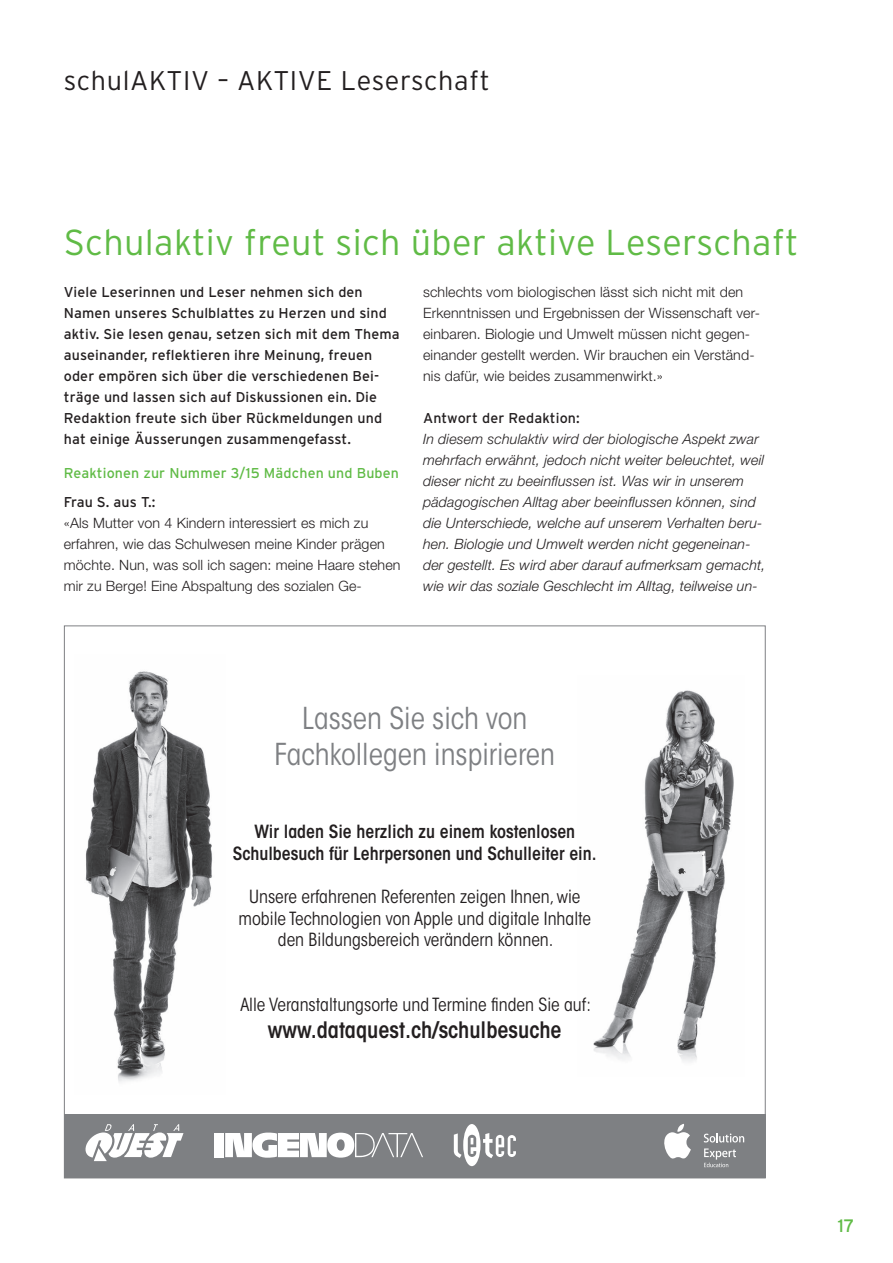
<style>
.page{position:relative;width:893px;height:1263px;background:#fff}
.page>*{position:absolute;margin:0;border:0;box-sizing:border-box;transform-origin:0 0}
.t1{font:300 36px "Interstate";letter-spacing:.01em;color:#60bb46}
.t2{font:condensed 30px/36px "ITC Avant Garde Std";color:#7e8083;text-align:center}
.t3{font:300 27px "Interstate";letter-spacing:.025em;color:#231f20}
.t4{font:600 condensed 22.5px "ITC Avant Garde Std";color:#231f20}
.t5{font:condensed 18px/21.6px "ITC Avant Garde Std";color:#231f20;text-align:center}
.t6{font:600 condensed 18px/21.6px "ITC Avant Garde Std";color:#231f20;text-align:center}
.t7{font:18px "Interstate";color:#60bb46}
.t8{font:300 14.25px/21px "Helvetica Neue LT Std";letter-spacing:.01em;color:#231f20}
.t9{font:italic 300 14.25px/21px "Helvetica Neue LT Std";letter-spacing:.01em;color:#231f20}
.t10{font:14.25px/21px "Interstate";letter-spacing:.01em;color:#231f20}
.t11{font:14.25px "Interstate";letter-spacing:.01em;color:#60bb46}
</style>
<div class="page">
<div style="left:64px;top:1114px;width:702px;height:64px;background:#7e8083"></div>
<img style="left:85px;top:671px;width:128px;height:411px">
<img style="left:593px;top:690px;width:141px;height:372px">
<svg style="left:86px;top:1124px;width:98px;height:37px"></svg>
<svg style="left:454px;top:1124px;width:62px;height:42px"></svg>
<div style="left:215px;top:1133px;width:9px;height:24px;background:#fff"></div>
<svg style="left:225px;top:1132px;width:198px;height:26px"></svg>
<svg style="left:704px;top:1133px;width:40px;height:9px"></svg>
<svg style="left:704px;top:1148px;width:32px;height:19px"></svg>
<svg style="left:664px;top:1124px;width:27px;height:34px"></svg>
<h3 class="t3" style="left:64px;top:65px;width:427px">schulAKTIV – AKTIVE Leserschaft</h3>
<h1 class="t1" style="left:64px;top:222px;width:736px">Schulaktiv freut sich über aktive Leserschaft</h1>
<p class="t10" style="left:64px;top:281px;width:337px">Viele Leserinnen und Leser nehmen sich den Namen unseres Schulblattes zu Herzen und sind aktiv. Sie lesen genau, setzen sich mit dem Thema auseinander, reflektieren ihre Meinung, freuen oder empören sich über die verschiedenen Bei&shy;träge und lassen sich auf Diskussionen ein. Die Redaktion freute sich über Rückmeldungen und hat einige Äusserungen zusammengefasst.</p>
<p class="t11" style="left:64px;top:465px;width:337px">Reaktionen zur Nummer 3/15 Mädchen und Buben</p>
<p class="t10" style="left:64px;top:491px;width:93px">Frau S. aus T.:</p>
<p class="t8" style="left:64px;top:512px;width:338px">«Als Mutter von 4 Kindern interessiert es mich zu erfahren, wie das Schulwesen meine Kinder prägen möchte. Nun, was soll ich sagen: meine Haare stehen mir zu Berge! Eine Abspaltung des sozialen Ge-</p>
<p class="t8" style="left:423px;top:281px;width:338px">schlechts vom biologischen lässt sich nicht mit den Erkenntnissen und Ergebnissen der Wissenschaft ver&shy;einbaren. Biologie und Umwelt müssen nicht gegen&shy;einander gestellt werden. Wir brauchen ein Verständ&shy;nis dafür, wie beides zusammenwirkt.»</p>
<p class="t10" style="left:423px;top:407px;width:158px">Antwort der Redaktion:</p>
<p class="t9" style="left:423px;top:428px;width:344px">In diesem schulaktiv wird der biologische Aspekt zwar mehrfach erwähnt, jedoch nicht weiter beleuchtet, weil dieser nicht zu beeinflussen ist. Was wir in unserem pädagogischen Alltag aber beeinflussen können, sind die Unterschiede, welche auf unserem Verhalten beru&shy;hen. Biologie und Umwelt werden nicht gegeneinan&shy;der gestellt. Es wird aber darauf aufmerksam gemacht, wie wir das soziale Geschlecht im Alltag, teilweise un-</p>
<h2 class="t2" style="left:274px;top:700px;width:282px">Lassen Sie sich von<br>Fachkollegen inspirieren</h2>
<p class="t6" style="left:233px;top:821px;width:365px">Wir laden Sie herzlich zu einem kostenlosen<br>Schulbesuch für Lehrpersonen und Schulleiter ein.</p>
<p class="t5" style="left:239px;top:886px;width:354px">Unsere erfahrenen Referenten zeigen Ihnen, wie mobile Technologien von Apple und digitale Inhalte den Bildungsbereich verändern können.</p>
<p class="t5" style="left:240px;top:994px;width:352px">Alle Veranstaltungsorte und Termine finden Sie auf:</p>
<h3 class="t4" style="left:268px;top:1016px;width:295px">www.dataquest.ch/schulbesuche</h3>
<p class="t7" style="left:838px;top:1215px;width:18px">17</p>
</div>
